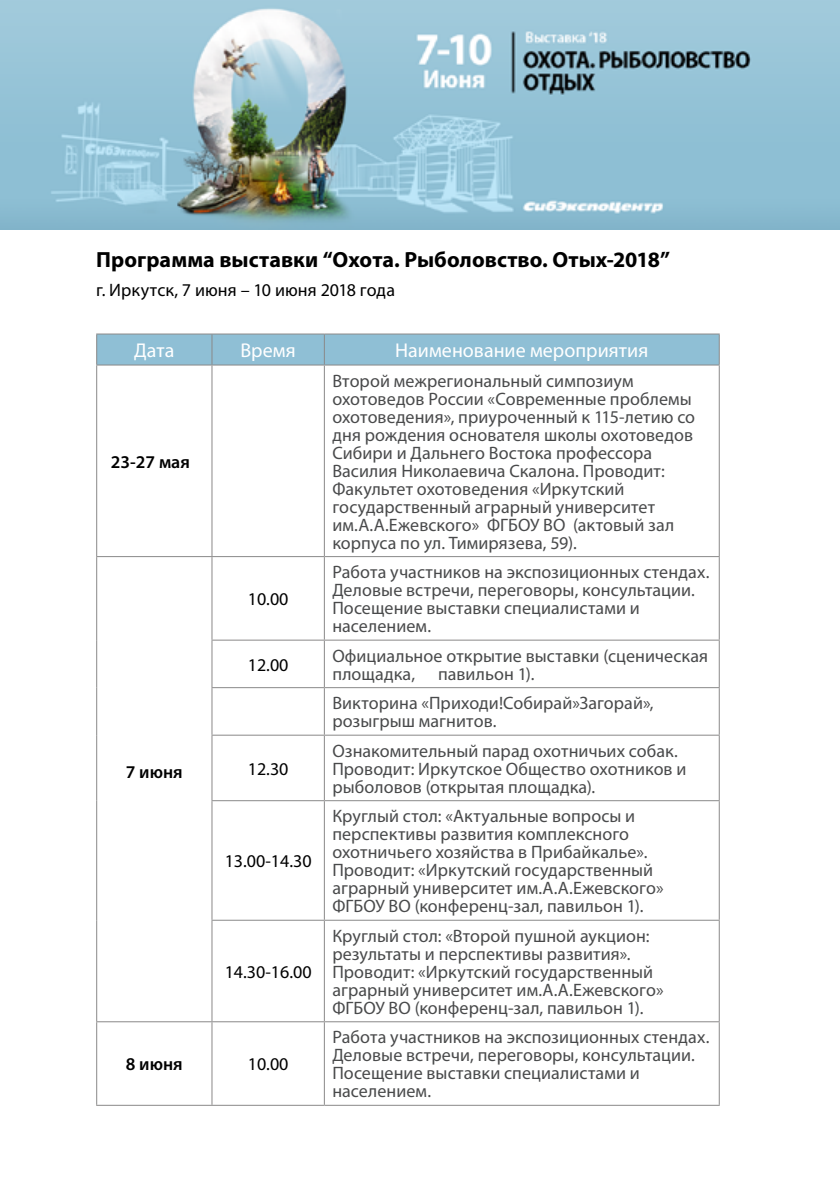
<style>
.page{position:relative;width:840px;height:1191px;background:#fff}
.page>*{position:absolute;margin:0;border:0;box-sizing:border-box;transform-origin:0 0}
.t1{font:700 22px "Myriad Pro";letter-spacing:.005em;color:#000}
.t2{font:20px "Myriad Pro";letter-spacing:.005em;color:#fff}
.t3{font:18px/18px "Myriad Pro";letter-spacing:.005em;color:#494a4b}
.t4{font:18px "Myriad Pro";color:#000}
.t5{font:600 18px "Myriad Pro";color:#000}
</style>
<div class="page">
<img style="left:0;top:0;width:839px;height:230px">
<div style="left:97px;top:334px;width:621px;height:30px;background:#8fbfd5"></div>
<hr style="left:96px;top:333px;width:116px;height:1px;background:#8a8989">
<hr style="left:96px;top:334px;width:1px;height:30px;background:#8a8989">
<hr style="left:212px;top:333px;width:112px;height:1px;background:#8a8989">
<hr style="left:211px;top:334px;width:1px;height:30px;background:#8a8989">
<hr style="left:324px;top:333px;width:395px;height:1px;background:#8a8989">
<hr style="left:324px;top:334px;width:1px;height:30px;background:#8a8989">
<hr style="left:718px;top:334px;width:1px;height:30px;background:#8a8989">
<hr style="left:96px;top:364px;width:116px;height:1px;background:#8a8989">
<hr style="left:96px;top:365px;width:1px;height:191px;background:#8a8989">
<hr style="left:212px;top:364px;width:112px;height:1px;background:#8a8989">
<hr style="left:211px;top:365px;width:1px;height:191px;background:#8a8989">
<hr style="left:324px;top:364px;width:395px;height:1px;background:#8a8989">
<hr style="left:324px;top:365px;width:1px;height:191px;background:#8a8989">
<hr style="left:718px;top:365px;width:1px;height:191px;background:#8a8989">
<hr style="left:96px;top:556px;width:116px;height:1px;background:#8a8989">
<hr style="left:96px;top:557px;width:1px;height:83px;background:#8a8989">
<hr style="left:212px;top:556px;width:112px;height:1px;background:#8a8989">
<hr style="left:211px;top:557px;width:1px;height:82px;background:#8a8989">
<hr style="left:324px;top:556px;width:395px;height:1px;background:#8a8989">
<hr style="left:324px;top:557px;width:1px;height:82px;background:#8a8989">
<hr style="left:718px;top:557px;width:1px;height:82px;background:#8a8989">
<hr style="left:96px;top:640px;width:1px;height:47px;background:#8a8989">
<hr style="left:211px;top:639px;width:113px;height:1px;background:#8a8989">
<hr style="left:211px;top:640px;width:1px;height:47px;background:#8a8989">
<hr style="left:324px;top:639px;width:395px;height:1px;background:#8a8989">
<hr style="left:324px;top:640px;width:1px;height:47px;background:#8a8989">
<hr style="left:718px;top:640px;width:1px;height:47px;background:#8a8989">
<hr style="left:96px;top:687px;width:1px;height:48px;background:#8a8989">
<hr style="left:211px;top:687px;width:113px;height:1px;background:#8a8989">
<hr style="left:211px;top:688px;width:1px;height:46px;background:#8a8989">
<hr style="left:324px;top:687px;width:395px;height:1px;background:#8a8989">
<hr style="left:324px;top:688px;width:1px;height:46px;background:#8a8989">
<hr style="left:718px;top:688px;width:1px;height:46px;background:#8a8989">
<hr style="left:96px;top:735px;width:1px;height:65px;background:#8a8989">
<hr style="left:211px;top:734px;width:113px;height:1px;background:#8a8989">
<hr style="left:211px;top:735px;width:1px;height:65px;background:#8a8989">
<hr style="left:324px;top:734px;width:395px;height:1px;background:#8a8989">
<hr style="left:324px;top:735px;width:1px;height:65px;background:#8a8989">
<hr style="left:718px;top:735px;width:1px;height:65px;background:#8a8989">
<hr style="left:96px;top:800px;width:1px;height:120px;background:#8a8989">
<hr style="left:96px;top:920px;width:1px;height:101px;background:#8a8989">
<hr style="left:211px;top:800px;width:113px;height:1px;background:#8a8989">
<hr style="left:211px;top:801px;width:1px;height:118px;background:#8a8989">
<hr style="left:324px;top:800px;width:395px;height:1px;background:#8a8989">
<hr style="left:324px;top:801px;width:1px;height:118px;background:#8a8989">
<hr style="left:718px;top:801px;width:1px;height:118px;background:#8a8989">
<hr style="left:211px;top:919px;width:113px;height:1px;background:#8a8989">
<hr style="left:211px;top:920px;width:1px;height:101px;background:#8a8989">
<hr style="left:324px;top:919px;width:395px;height:1px;background:#8a8989">
<hr style="left:324px;top:920px;width:1px;height:101px;background:#8a8989">
<hr style="left:718px;top:920px;width:1px;height:101px;background:#8a8989">
<hr style="left:96px;top:1021px;width:116px;height:1px;background:#8a8989">
<hr style="left:96px;top:1022px;width:1px;height:82px;background:#8a8989">
<hr style="left:212px;top:1021px;width:112px;height:1px;background:#8a8989">
<hr style="left:211px;top:1022px;width:1px;height:82px;background:#8a8989">
<hr style="left:324px;top:1021px;width:395px;height:1px;background:#8a8989">
<hr style="left:324px;top:1022px;width:1px;height:82px;background:#8a8989">
<hr style="left:718px;top:1022px;width:1px;height:82px;background:#8a8989">
<hr style="left:96px;top:1104px;width:116px;height:1px;background:#8a8989">
<hr style="left:212px;top:1104px;width:112px;height:1px;background:#8a8989">
<hr style="left:324px;top:1104px;width:395px;height:1px;background:#8a8989">
<p class="t1" style="left:96px;top:248px;width:575px">Программа выставки “Охота. Рыболовство. Отых-2018”</p>
<p class="t4" style="left:96px;top:280px;width:300px">г. Иркутск, 7 июня – 10 июня 2018 года</p>
<p class="t2" style="left:134px;top:339px;width:42px">Дата</p>
<p class="t2" style="left:240px;top:339px;width:57px">Время</p>
<p class="t2" style="left:395px;top:339px;width:254px">Наименование мероприятия</p>
<p class="t5" style="left:111px;top:451px;width:81px">23-27 мая</p>
<p class="t5" style="left:126px;top:762px;width:58px">7 июня</p>
<p class="t4" style="left:248px;top:589px;width:42px">10.00</p>
<p class="t3" style="left:332px;top:372px;width:364px">Второй межрегиональный симпозиум охотоведов России «Современные проблемы охотоведения», приуроченный к 115-летию со дня рождения основателя школы охотоведов Сибири и Дальнего Востока профессора Василия Николаевича Скалона. Проводит:<br>Факультет охотоведения «Иркутский государственный аграрный университет им.А.А.Ежевского» ФГБОУ ВО (актовый зал корпуса по ул. Тимирязева, 59).</p>
<p class="t3" style="left:332px;top:563px;width:378px">Работа участников на экспозиционных стендах.<br>Деловые встречи, переговоры, консультации.<br>Посещение выставки специалистами и населением.</p>
<p class="t4" style="left:248px;top:655px;width:42px">12.00</p>
<p class="t3" style="left:332px;top:647px;width:377px">Официальное открытие выставки (сценическая площадка,</p>
<p class="t3" style="left:332px;top:659px;width:322px;line-height:29.6px;text-indent:106px">павильон 1).<br>Викторина «Приходи!Собирай»Загорай»,</p>
<p class="t3" style="left:332px;top:712px;width:165px">розыгрыш магнитов.</p>
<p class="t4" style="left:248px;top:759px;width:42px">12.30</p>
<p class="t4" style="left:224px;top:851px;width:88px">13.00-14.30</p>
<p class="t4" style="left:224px;top:962px;width:88px">14.30-16.00</p>
<p class="t3" style="left:332px;top:742px;width:355px">Ознакомительный парад охотничьих собак.<br>Проводит: Иркутское Общество охотников и рыболовов (открытая площадка).</p>
<p class="t3" style="left:332px;top:807px;width:332px">Круглый стол: «Актуальные вопросы и перспективы развития комплексного охотничьего хозяйства в Прибайкалье».<br>Проводит: «Иркутский государственный аграрный университет им.А.А.Ежевского» ФГБОУ ВО (конференц-зал, павильон 1).</p>
<p class="t3" style="left:332px;top:927px;width:332px">Круглый стол: «Второй пушной аукцион: результаты и перспективы развития».<br>Проводит: «Иркутский государственный аграрный университет им.А.А.Ежевского» ФГБОУ ВО (конференц-зал, павильон 1).</p>
<p class="t5" style="left:126px;top:1054px;width:58px">8 июня</p>
<p class="t4" style="left:248px;top:1054px;width:42px">10.00</p>
<p class="t3" style="left:332px;top:1028px;width:378px">Работа участников на экспозиционных стендах.<br>Деловые встречи, переговоры, консультации.<br>Посещение выставки специалистами и населением.</p>
</div>
